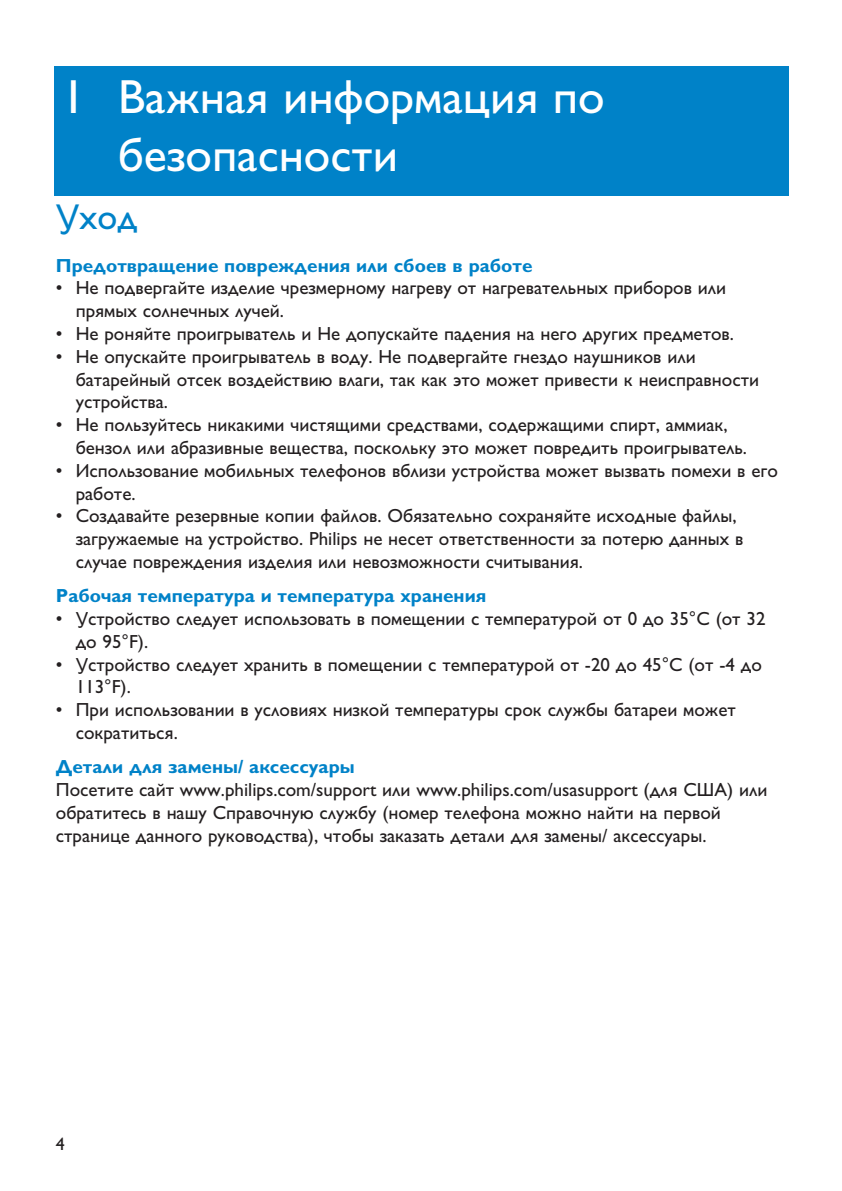
<style>
.page{position:relative;width:842px;height:1191px;background:#fff}
.page>*{position:absolute;margin:0;border:0;box-sizing:border-box;transform-origin:0 0}
.t1{font:48px/57.6px "Gill Sans Cyr";color:#fff}
.t2{font:36px "Gill Sans Cyr";color:#0082c8}
.t3{font:19px/22.8px "Gill Sans Cyr";color:#231f20}
.t4{font:700 19px "Gill Sans Cyr";color:#0082c8}
.t5{font:18px "Gill Sans Cyr";color:#231f20}
</style>
<div class="page">
<div style="left:54px;top:66px;width:734px;height:130px;background:#0082c8"></div>
<h1 class="t1" style="left:118px;top:73px;width:488px;text-indent:-57px">1 Важная информация по безопасности</h1>
<h2 class="t2" style="left:56px;top:204px;width:83px">Уход</h2>
<p class="t4" style="left:56px;top:258px;width:478px">Предотвращение повреждения или сбоев в работе</p>
<p class="t3" style="left:76px;top:279px;width:652px;text-indent:-20px">• Не подвергайте изделие чрезмерному нагреву от нагревательных приборов или прямых солнечных лучей.</p>
<p class="t3" style="left:56px;top:324px;width:680px">• Не роняйте проигрыватель и Не допускайте падения на него других предметов.</p>
<p class="t3" style="left:76px;top:347px;width:685px;text-indent:-20px">• Не опускайте проигрыватель в воду. Не подвергайте гнездо наушников или батарейный отсек воздействию влаги, так как это может привести к неисправности устройства.</p>
<p class="t3" style="left:76px;top:415px;width:673px;text-indent:-20px">• Не пользуйтесь никакими чистящими средствами, содержащими спирт, аммиак, бензол или абразивные вещества, поскольку это может повредить проигрыватель.</p>
<p class="t3" style="left:76px;top:461px;width:704px;text-indent:-20px">• Использование мобильных телефонов вблизи устройства может вызвать помехи в его работе.</p>
<p class="t3" style="left:76px;top:507px;width:669px;text-indent:-20px">• Создавайте резервные копии файлов. Обязательно сохраняйте исходные файлы, загружаемые на устройство. Philips не несет ответственности за потерю данных в случае повреждения изделия или невозможности считывания.</p>
<p class="t4" style="left:56px;top:589px;width:432px">Рабочая температура и температура хранения</p>
<p class="t3" style="left:76px;top:609px;width:691px;text-indent:-20px">• Устройство следует использовать в помещении с температурой от 0 до 35°C (от 32 до 95°F).</p>
<p class="t3" style="left:76px;top:655px;width:688px;text-indent:-20px">• Устройство следует хранить в помещении с температурой от -20 до 45°C (от -4 до<br>113°F).</p>
<p class="t3" style="left:76px;top:700px;width:662px;text-indent:-20px">• При использовании в условиях низкой температуры срок службы батареи может сократиться.</p>
<p class="t4" style="left:56px;top:760px;width:300px">Детали для замены/ аксессуары</p>
<p class="t3" style="left:56px;top:780px;width:713px">Посетите сайт www.philips.com/support или www.philips.com/usasupport (для США) или обратитесь в нашу Справочную службу (номер телефона можно найти на первой странице данного руководства), чтобы заказать детали для замены/ аксессуары.</p>
<p class="t5" style="left:56px;top:1137px;width:10px">4</p>
</div>
